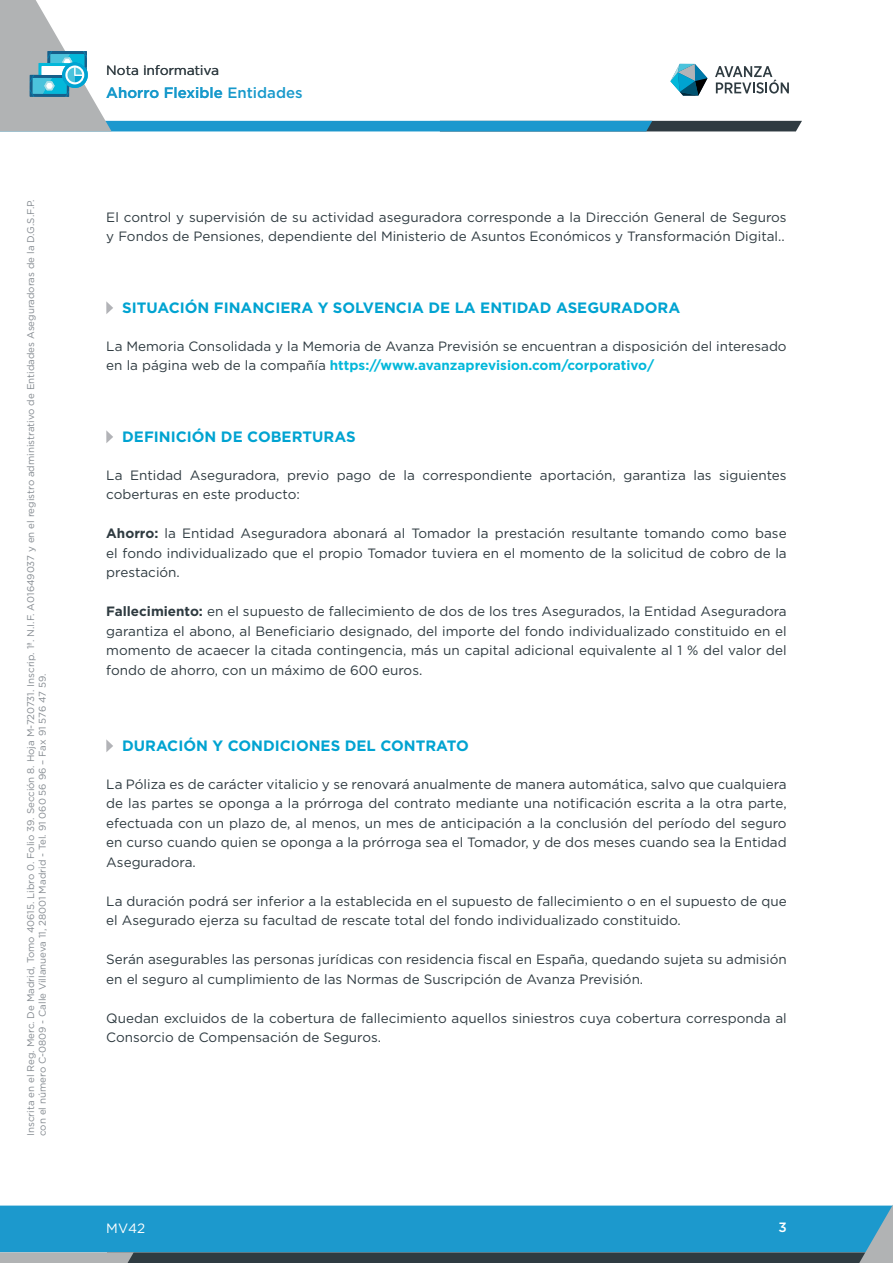
<style>
.page{position:relative;width:893px;height:1263px;background:#fff}
.page>*{position:absolute;margin:0;border:0;box-sizing:border-box;transform-origin:0 0}
.Titular{font:700 15px "Gotham";color:#00a3d1}
.t1{font:500 15px "Gotham";color:#1799cb}
.Interior_AVANZA{font:13.5px/19.5px "Gotham";color:#2f3b41}
.t2{font:13.5px "Gotham";color:#fff}
.t3{font:500 13.5px "Gotham";color:#fff}
.t4{font:9.75px/11.7px "Gotham";color:#848a90}
.s1{font-weight:700;color:#03b8da}
.s2{font-weight:700}
</style>
<div class="page">
<svg style="left:0;top:1205px;width:893px;height:58px;background:#288db7"></svg>
<svg style="left:106px;top:301px;width:7px;height:13px"></svg>
<svg style="left:106px;top:430px;width:7px;height:13px"></svg>
<svg style="left:106px;top:739px;width:7px;height:13px"></svg>
<svg style="left:0;top:0;width:802px;height:131px"></svg>
<p class="Interior_AVANZA" style="left:106px;top:60px;width:114px">Nota informativa</p>
<p class="Interior_AVANZA" style="left:143px;top:60px;width:5px">I</p>
<p class="t1" style="left:106px;top:83px;width:198px">Ahorro Flexible Entidades</p>
<p class="t4" style="left:25px;top:1136px;width:938px;rotate:-90deg">Inscrita en el Reg. Merc. De Madrid, Tomo 40615. Libro 0. Folio 39. Sección 8. Hoja M-720731. Inscrip. 1ª. N.I.F. A01649037 y en el registro administrativo de Entidades Aseguradoras de la D.G.S.F.P. con el número C-0809 - Calle Villanueva 11, 28001 Madrid - Tel. 91 060 56 96 – Fax 91 576 47 59.</p>
<p class="Interior_AVANZA" style="left:106px;top:207px;width:682px">El control y supervisión de su actividad aseguradora corresponde a la Dirección General de Seguros y Fondos de Pensiones, dependiente del Ministerio de Asuntos Económicos y Transformación Digital..</p>
<p class="Titular" style="left:122px;top:298px;width:560px">SITUACIÓN FINANCIERA Y SOLVENCIA DE LA ENTIDAD ASEGURADORA</p>
<p class="Interior_AVANZA" style="left:106px;top:336px;width:682px">La Memoria Consolidada y la Memoria de Avanza Previsión se encuentran a disposición del interesado en la página web de la compañía <span class="s1">https://www.avanzaprevision.com/corporativo/</span></p>
<p class="Titular" style="left:122px;top:427px;width:235px">DEFINICIÓN DE COBERTURAS</p>
<p class="Interior_AVANZA" style="left:106px;top:465px;width:682px">La Entidad Aseguradora, previo pago de la correspondiente aportación, garantiza las siguientes coberturas en este producto:</p>
<p class="Interior_AVANZA" style="left:106px;top:523px;width:682px;text-align:justify"><span class="s2">Ahorro:</span> la Entidad Aseguradora abonará al Tomador la prestación resultante tomando como base el fondo individualizado que el propio Tomador tuviera en el momento de la solicitud de cobro de la prestación.</p>
<p class="Interior_AVANZA" style="left:106px;top:601px;width:682px;text-align:justify"><span class="s2">Fallecimiento:</span> en el supuesto de fallecimiento de dos de los tres Asegurados, la Entidad Aseguradora garantiza el abono, al Beneficiario designado, del importe del fondo individualizado constituido en el momento de acaecer la citada contingencia, más un capital adicional equivalente al 1 % del valor del fondo de ahorro, con un máximo de 600 euros.</p>
<p class="Titular" style="left:122px;top:736px;width:348px">DURACIÓN Y CONDICIONES DEL CONTRATO</p>
<p class="Interior_AVANZA" style="left:106px;top:774px;width:682px;text-align:justify">La Póliza es de carácter vitalicio y se renovará anualmente de manera automática, salvo que cualquiera de las partes se oponga a la prórroga del contrato mediante una notificación escrita a la otra parte, efectuada con un plazo de, al menos, un mes de anticipación a la conclusión del período del seguro en curso cuando quien se oponga a la prórroga sea el Tomador, y de dos meses cuando sea la Entidad Aseguradora.</p>
<p class="Interior_AVANZA" style="left:106px;top:891px;width:682px">La duración podrá ser inferior a la establecida en el supuesto de fallecimiento o en el supuesto de que el Asegurado ejerza su facultad de rescate total del fondo individualizado constituido.</p>
<p class="Interior_AVANZA" style="left:106px;top:949px;width:682px">Serán asegurables las personas jurídicas con residencia fiscal en España, quedando sujeta su admisión en el seguro al cumplimiento de las Normas de Suscripción de Avanza Previsión.</p>
<p class="Interior_AVANZA" style="left:106px;top:1008px;width:682px">Quedan excluidos de la cobertura de fallecimiento aquellos siniestros cuya cobertura corresponda al<br>Consorcio de Compensación de Seguros.</p>
<p class="t2" style="left:106px;top:1219px;width:40px">MV42</p>
<p class="t3" style="left:778px;top:1218px;width:10px">3</p>
</div>
